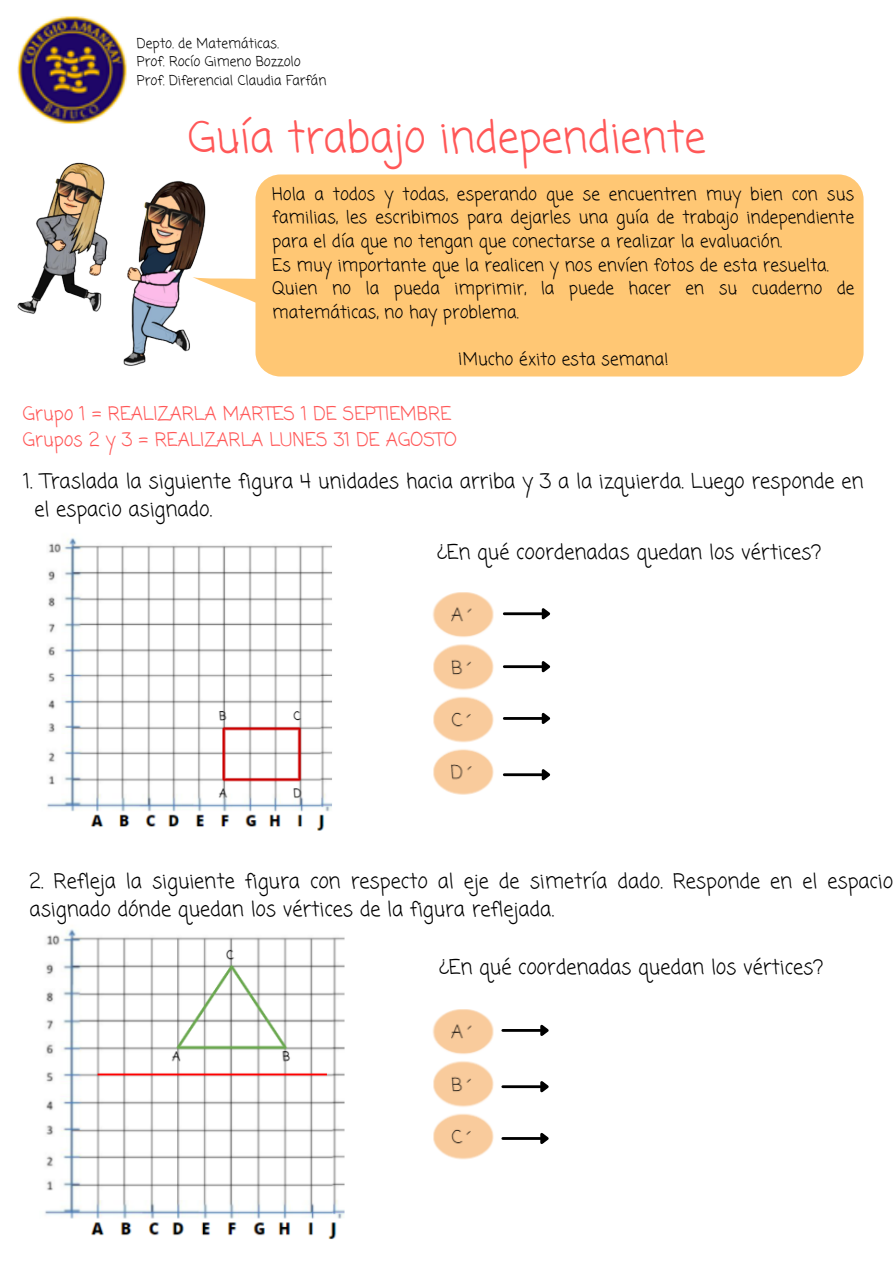
<style>
.page{position:relative;width:893px;height:1263px;background:#fff}
.page>*{position:absolute;margin:0;border:0;box-sizing:border-box;transform-origin:0 0}
.t1{font:42.53px "Coming Soon";color:#ff5757}
.t2{font:20.25px/28.1px "Coming Soon";color:#000}
.t3{font:18.75px "Coming Soon";color:#ff5757}
.t4{font:17.25px/23.6px "Coming Soon";color:#000;text-align:justify}
.t5{font:13.5px "Coming Soon";color:#000}
</style>
<div class="page">
<img style="left:17px;top:16px;width:110px;height:108px">
<div style="left:233px;top:174px;width:630px;height:202px;background:#ffc774"></div>
<img style="left:47px;top:538px;width:285px;height:293px">
<img style="left:432px;top:592px;width:62px;height:203px">
<hr style="left:504px;top:612px;width:38px;height:3px;background:#000">
<svg style="left:539px;top:608px;width:12px;height:12px"></svg>
<hr style="left:504px;top:665px;width:38px;height:3px;background:#000">
<svg style="left:539px;top:661px;width:12px;height:12px"></svg>
<hr style="left:504px;top:717px;width:38px;height:3px;background:#000">
<svg style="left:539px;top:712px;width:12px;height:12px"></svg>
<hr style="left:504px;top:773px;width:38px;height:3px;background:#000">
<svg style="left:539px;top:769px;width:12px;height:12px"></svg>
<img style="left:45px;top:929px;width:300px;height:310px">
<img style="left:432px;top:1009px;width:62px;height:151px">
<hr style="left:503px;top:1029px;width:37px;height:3px;background:#000">
<svg style="left:538px;top:1024px;width:11px;height:12px"></svg>
<hr style="left:503px;top:1085px;width:37px;height:3px;background:#000">
<svg style="left:538px;top:1081px;width:11px;height:12px"></svg>
<hr style="left:503px;top:1137px;width:37px;height:3px;background:#000">
<svg style="left:538px;top:1132px;width:11px;height:12px"></svg>
<img style="left:17px;top:162px;width:216px;height:204px">
<p class="t5" style="left:137px;top:34px;width:143px">Depto. de Matemáticas.</p>
<p class="t5" style="left:137px;top:53px;width:165px">Prof. Rocío Gimeno Bozzolo</p>
<p class="t5" style="left:137px;top:71px;width:191px">Prof. Diferencial Claudia Farfán</p>
<p class="t1" style="left:188px;top:109px;width:519px">Guía trabajo independiente</p>
<p class="t4" style="left:272px;top:183px;width:583px">Hola a todos y todas, esperando que se encuentren muy bien con sus familias, les escribimos para dejarles una guía de trabajo independiente para el día que no tengan que conectarse a realizar la evaluación.</p>
<p class="t4" style="left:272px;top:254px;width:558px">Es muy importante que la realicen y nos envíen fotos de esta resuelta.</p>
<p class="t4" style="left:272px;top:278px;width:583px">Quien no la pueda imprimir, la puede hacer en su cuaderno de matemáticas, no hay problema.</p>
<p class="t4" style="left:458px;top:349px;width:212px">¡Mucho éxito esta semana!</p>
<p class="t3" style="left:23px;top:400px;width:430px">Grupo 1 = REALIZARLA MARTES 1 DE SEPTIEMBRE</p>
<p class="t3" style="left:23px;top:426px;width:436px">Grupos 2 y 3 = REALIZARLA LUNES 31 DE AGOSTO</p>
<p class="t2" style="left:34px;top:469px;width:830px;text-indent:-11px">1. Traslada la siguiente figura 4 unidades hacia arriba y 3 a la izquierda. Luego responde en el espacio asignado.</p>
<p class="t2" style="left:437px;top:539px;width:386px">¿En qué coordenadas quedan los vértices?</p>
<p class="t2" style="left:30px;top:868px;width:865px">2. Refleja la siguiente figura con respecto al eje de simetría dado. Responde en el espacio asignado dónde quedan los vértices de la figura reflejada.</p>
<p class="t2" style="left:439px;top:955px;width:386px">¿En qué coordenadas quedan los vértices?</p>
</div>
